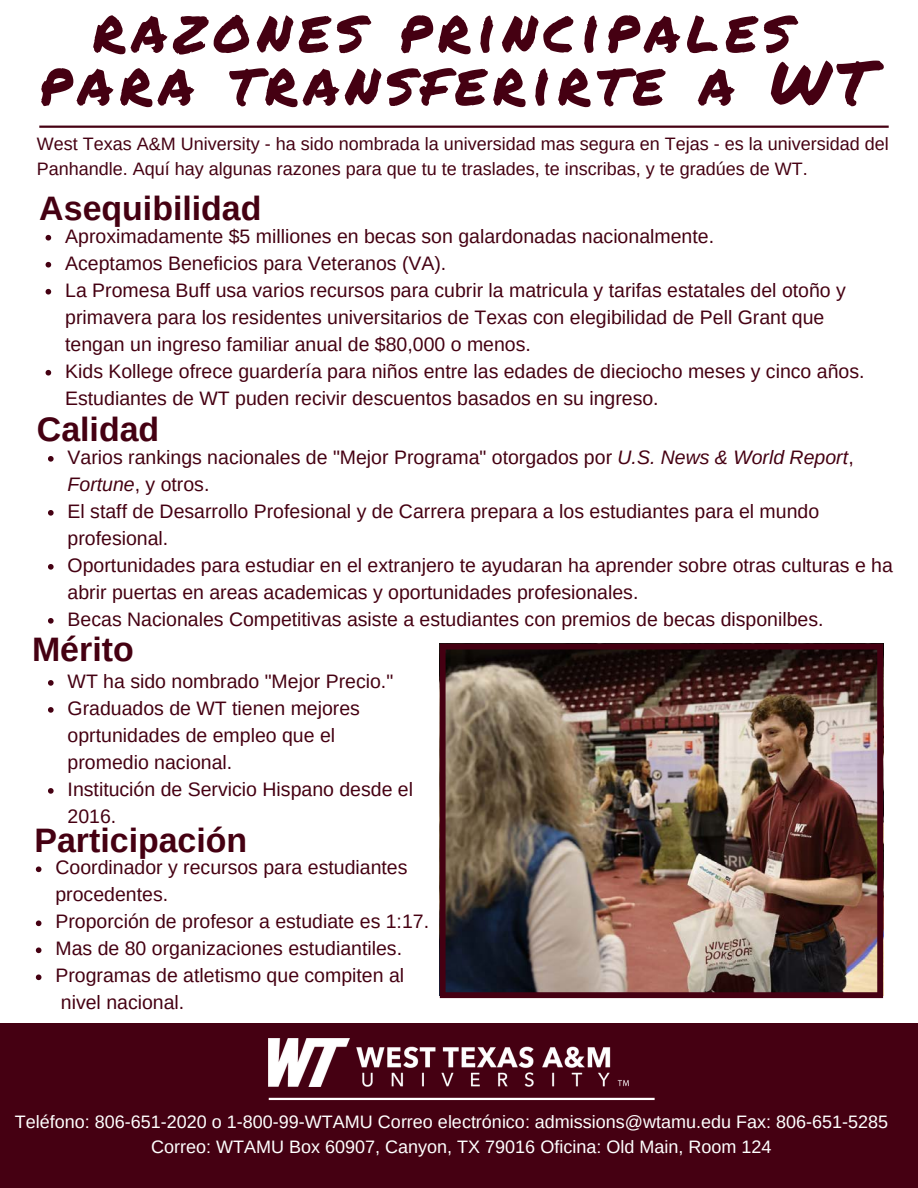
<style>
.page{position:relative;width:918px;height:1188px;background:#fff}
.page>*{position:absolute;margin:0;border:0;box-sizing:border-box;transform-origin:0 0}
.t1{font:60.9px/52.8px "Permanent Marker";letter-spacing:.105em;color:#450012;text-align:center}
.t2{font:700 33.9px "Arimo";color:#450012}
.t3{font:19.5px/27px "Arimo";color:#450012}
.t4{font:18px/24.8px "Arimo";color:#450012}
.t5{font:18px/25.3px "Arimo";color:#fff}
.s1{font-style:italic}
</style>
<div class="page">
<hr style="left:39px;top:126px;width:850px;height:2px;background:#450012">
<div style="left:0;top:1023px;width:918px;height:165px;background:#450012"></div>
<hr style="left:269px;top:1098px;width:386px;height:2px;background:#fff">
<img style="left:269px;top:1039px;width:360px;height:47px">
<svg style="left:48px;top:456px;width:6px;height:6px"></svg>
<svg style="left:48px;top:510px;width:6px;height:6px"></svg>
<svg style="left:48px;top:564px;width:6px;height:6px"></svg>
<svg style="left:48px;top:618px;width:6px;height:6px"></svg>
<svg style="left:46px;top:235px;width:5px;height:6px"></svg>
<svg style="left:46px;top:262px;width:5px;height:6px"></svg>
<svg style="left:46px;top:289px;width:5px;height:6px"></svg>
<svg style="left:46px;top:370px;width:5px;height:6px"></svg>
<svg style="left:48px;top:680px;width:6px;height:6px"></svg>
<svg style="left:48px;top:707px;width:6px;height:6px"></svg>
<svg style="left:48px;top:788px;width:6px;height:6px"></svg>
<svg style="left:36px;top:867px;width:5px;height:5px"></svg>
<svg style="left:36px;top:921px;width:5px;height:5px"></svg>
<svg style="left:36px;top:948px;width:5px;height:5px"></svg>
<svg style="left:36px;top:975px;width:5px;height:5px"></svg>
<img style="left:440px;top:644px;width:443px;height:354px">
<h1 class="t1" style="left:40px;top:2px;width:835px">razones principales para transferirte a WT</h1>
<p class="t4" style="left:37px;top:131px;width:853px">West Texas A&amp;M University - ha sido nombrada la universidad mas segura en Tejas - es la universidad del<br>Panhandle. Aquí hay algunas razones para que tu te traslades, te inscribas, y te gradúes de WT.</p>
<h2 class="t2" style="left:39px;top:190px;width:224px">Asequibilidad</h2>
<p class="t3" style="left:65px;top:223px;width:801px">Aproximadamente $5 milliones en becas son galardonadas nacionalmente.<br>Aceptamos Beneficios para Veteranos (VA).<br>La Promesa Buff usa varios recursos para cubrir la matricula y tarifas estatales del otoño y primavera para los residentes universitarios de Texas con elegibilidad de Pell Grant que tengan un ingreso familiar anual de $80,000 o menos.<br>Kids Kollege ofrece guardería para niños entre las edades de dieciocho meses y cinco años.<br>Estudiantes de WT puden recivir descuentos basados en su ingreso.</p>
<h2 class="t2" style="left:37px;top:410px;width:124px">Calidad</h2>
<p class="t3" style="left:68px;top:444px;width:827px">Varios rankings nacionales de "Mejor Programa" otorgados por <span class="s1">U.S. News &amp; World Report</span>, <span class="s1">Fortune</span>, y otros.<br>El staff de Desarrollo Profesional y de Carrera prepara a los estudiantes para el mundo profesional.<br>Oportunidades para estudiar en el extranjero te ayudaran ha aprender sobre otras culturas e ha abrir puertas en areas academicas y oportunidades profesionales.<br>Becas Nacionales Competitivas asiste a estudiantes con premios de becas disponilbes.</p>
<h2 class="t2" style="left:32px;top:630px;width:103px">Mérito</h2>
<p class="t3" style="left:68px;top:668px;width:347px">WT ha sido nombrado "Mejor Precio."<br>Graduados de WT tienen mejores oprtunidades de empleo que el promedio nacional.<br>Institución de Servicio Hispano desde el<br>2016.</p>
<h2 class="t2" style="left:34px;top:821px;width:214px">Participación</h2>
<p class="t3" style="left:55px;top:854px;width:375px">Coordinador y recursos para estudiantes procedentes.<br>Proporción de profesor a estudiate es 1:17.<br>Mas de 80 organizaciones estudiantiles.<br>Programas de atletismo que compiten al nivel nacional.</p>
<p class="t5" style="left:151px;top:1109px;width:738px;text-indent:-136px">Teléfono: 806-651-2020 o 1-800-99-WTAMU Correo electrónico: admissions@wtamu.edu Fax: 806-651-5285<br>Correo: WTAMU Box 60907, Canyon, TX 79016 Oficina: Old Main, Room 124</p>
</div>
